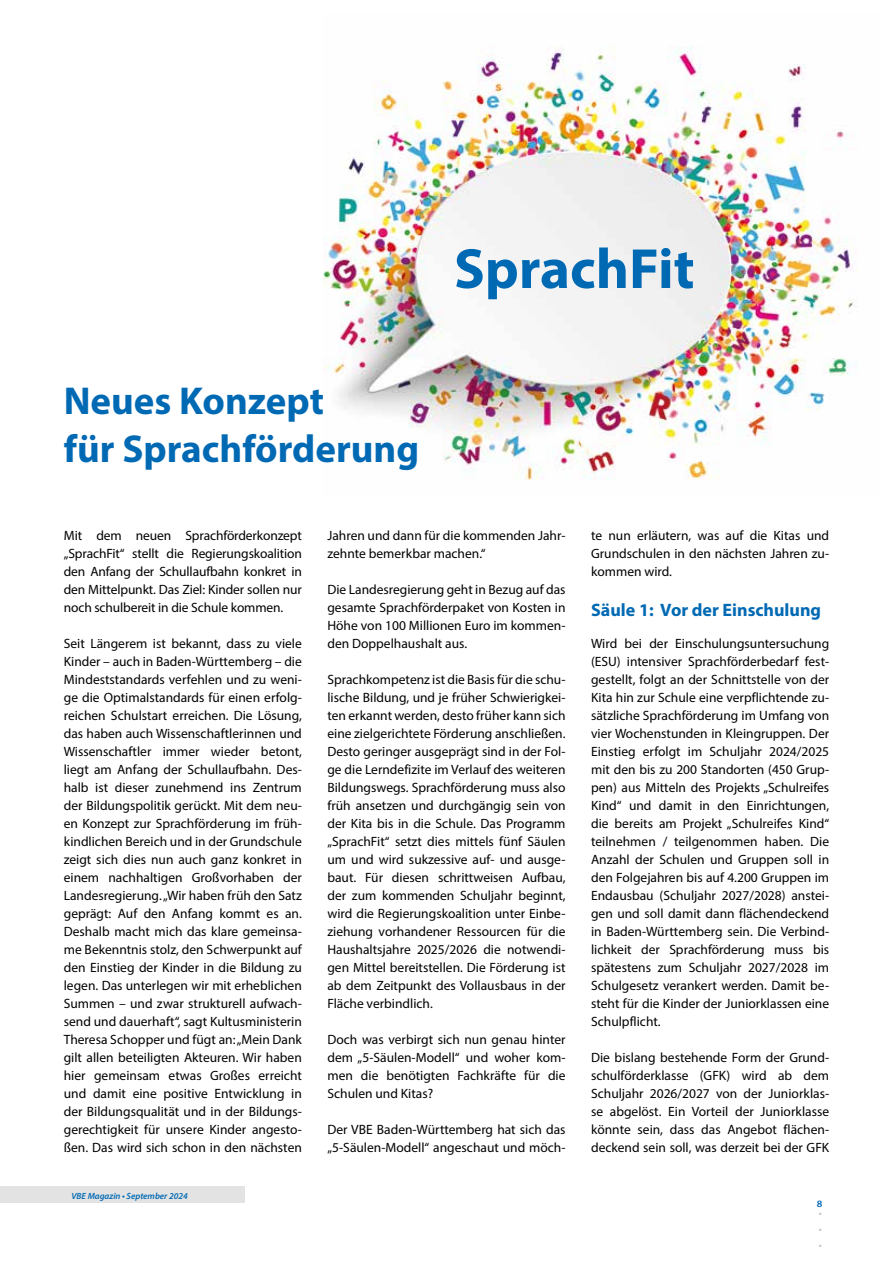
<style>
.page{position:relative;width:893px;height:1263px;background:#fff}
.page>*{position:absolute;margin:0;border:0;box-sizing:border-box;transform-origin:0 0}
.t1{font:700 57px "Myriad Pro";color:#0069b4}
.t2{font:700 39px/47.7px "Myriad Pro";color:#0069b4}
.t3{font:700 18px "Myriad Pro";color:#0069b4}
.t4{font:13.5px/18px "Myriad Pro";color:#000;text-align:justify}
.t5{font:700 13.5px/15.9px "Myriad Pro";color:#c5c6c6;text-align:justify}
.t6{font:600 9.75px "Myriad Pro";color:#0069b4;scale:1.08 1}
.t7{font:italic 600 9px "Myriad Pro";color:#0069b4}
</style>
<div class="page">
<div style="left:0;top:1186px;width:244px;height:16px;background:#e3e3e3"></div>
<img style="left:324px;top:47px;width:533px;height:434px">
<h2 class="t2" style="left:64px;top:376px;width:357px">Neues Konzept<br>für Sprachförderung</h2>
<h1 class="t1" style="left:454px;top:232px;width:242px">SprachFit</h1>
<p class="t4" style="left:64px;top:526px;width:240px">Mit dem neuen Sprachförderkonzept „SprachFit“ stellt die Regierungskoalition den Anfang der Schullaufbahn konkret in den Mittelpunkt. Das Ziel: Kinder sollen nur noch schulbereit in die Schule kommen.</p>
<p class="t4" style="left:64px;top:634px;width:240px">Seit Längerem ist bekannt, dass zu viele Kinder – auch in Baden-Württemberg – die Mindeststandards verfehlen und zu weni&shy;ge die Optimalstandards für einen erfolg&shy;reichen Schulstart erreichen. Die Lösung, das haben auch Wissenschaftlerinnen und Wissenschaftler immer wieder betont, liegt am Anfang der Schullaufbahn. Des&shy;halb ist dieser zunehmend ins Zentrum der Bildungspolitik gerückt. Mit dem neu&shy;en Konzept zur Sprachförderung im früh&shy;kindlichen Bereich und in der Grundschule zeigt sich dies nun auch ganz konkret in einem nachhaltigen Großvorhaben der Landesregierung. „Wir haben früh den Satz geprägt: Auf den Anfang kommt es an.<br>Deshalb macht mich das klare gemeinsa&shy;me Bekenntnis stolz, den Schwerpunkt auf den Einstieg der Kinder in die Bildung zu legen. Das unterlegen wir mit erheblichen Summen – und zwar strukturell aufwach&shy;send und dauerhaft“, sagt Kultusministerin Theresa Schopper und fügt an: „Mein Dank gilt allen beteiligten Akteuren. Wir haben hier gemeinsam etwas Großes erreicht und damit eine positive Entwicklung in der Bildungsqualität und in der Bildungs&shy;gerechtigkeit für unsere Kinder angesto&shy;ßen. Das wird sich schon in den nächsten</p>
<p class="t7" style="left:71px;top:1190px;width:118px">VBE Magazin • September 2024</p>
<p class="t4" style="left:327px;top:526px;width:240px">Jahren und dann für die kommenden Jahr&shy;zehnte bemerkbar machen.“</p>
<p class="t4" style="left:327px;top:580px;width:240px">Die Landesregierung geht in Bezug auf das gesamte Sprachförderpaket von Kosten in Höhe von 100 Millionen Euro im kommen&shy;den Doppelhaushalt aus.</p>
<p class="t4" style="left:327px;top:670px;width:240px">Sprachkompetenz ist die Basis für die schu&shy;lische Bildung, und je früher Schwierigkei&shy;ten erkannt werden, desto früher kann sich eine zielgerichtete Förderung anschließen.<br>Desto geringer ausgeprägt sind in der Fol&shy;ge die Lerndefizite im Verlauf des weiteren Bildungswegs. Sprachförderung muss also früh ansetzen und durchgängig sein von der Kita bis in die Schule. Das Programm „SprachFit“ setzt dies mittels fünf Säulen um und wird sukzessive auf- und ausge&shy;baut. Für diesen schrittweisen Aufbau, der zum kommenden Schuljahr beginnt, wird die Regierungskoalition unter Einbe&shy;ziehung vorhandener Ressourcen für die Haushaltsjahre 2025/2026 die notwendi&shy;gen Mittel bereitstellen. Die Förderung ist ab dem Zeitpunkt des Vollausbaus in der Fläche verbindlich.</p>
<p class="t4" style="left:327px;top:1030px;width:240px">Doch was verbirgt sich nun genau hinter dem „5-Säulen-Modell“ und woher kom&shy;men die benötigten Fachkräfte für die Schulen und Kitas?</p>
<p class="t4" style="left:327px;top:1120px;width:240px">Der VBE Baden-Württemberg hat sich das „5-Säulen-Modell“ angeschaut und möch-</p>
<p class="t4" style="left:591px;top:526px;width:240px">te nun erläutern, was auf die Kitas und Grundschulen in den nächsten Jahren zu&shy;kommen wird.</p>
<h3 class="t3" style="left:591px;top:598px;width:232px">Säule 1: Vor der Einschulung</h3>
<p class="t4" style="left:591px;top:634px;width:240px">Wird bei der Einschulungsuntersuchung (ESU) intensiver Sprachförderbedarf fest&shy;gestellt, folgt an der Schnittstelle von der Kita hin zur Schule eine verpflichtende zu&shy;sätzliche Sprachförderung im Umfang von vier Wochenstunden in Kleingruppen. Der Einstieg erfolgt im Schuljahr 2024/2025 mit den bis zu 200 Standorten (450 Grup&shy;pen) aus Mitteln des Projekts „Schulreifes Kind“ und damit in den Einrichtungen, die bereits am Projekt „Schulreifes Kind“ teilnehmen / teilgenommen haben. Die Anzahl der Schulen und Gruppen soll in den Folgejahren bis auf 4.200 Gruppen im Endausbau (Schuljahr 2027/2028) anstei&shy;gen und soll damit dann flächendeckend in Baden-Württemberg sein. Die Verbind&shy;lichkeit der Sprachförderung muss bis spätestens zum Schuljahr 2027/2028 im Schulgesetz verankert werden. Damit be&shy;steht für die Kinder der Juniorklassen eine Schulpflicht.</p>
<p class="t4" style="left:591px;top:1048px;width:240px">Die bislang bestehende Form der Grund&shy;schulförderklasse (GFK) wird ab dem Schuljahr 2026/2027 von der Juniorklas&shy;se abgelöst. Ein Vorteil der Juniorklasse könnte sein, dass das Angebot flächen&shy;deckend sein soll, was derzeit bei der GFK</p>
<p class="t6" style="left:817px;top:1197px;width:7px">8</p>
<p class="t5" style="left:819px;top:1202px;width:5px">. . .</p>
</div>
